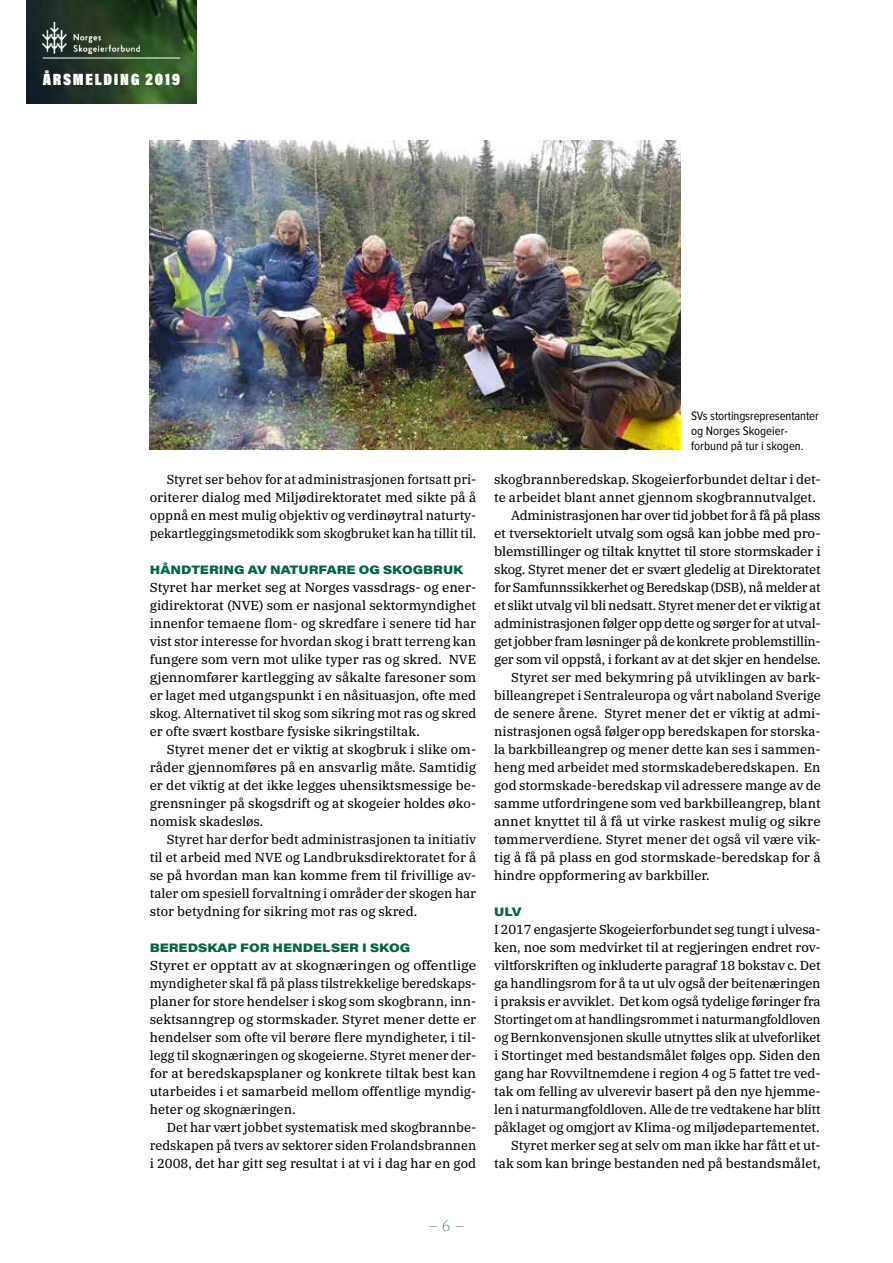
<style>
.page{position:relative;width:893px;height:1263px;background:#fff}
.page>*{position:absolute;margin:0;border:0;box-sizing:border-box;transform-origin:0 0}
.t1{font:900 16.5px "Acumin Pro Cond";letter-spacing:.1em;color:#fff}
.t2{font:200 15px "IBM Plex Serif";color:#006741}
.t3{font:13.05px/18px "IBM Plex Serif Text";letter-spacing:-.01em;color:#000;text-align:justify}
.t4{font:13.05px/18px "IBM Plex Serif Text";letter-spacing:-.01em;color:#000;text-align:justify;scale:1.07 1}
.t5{font:13.05px "IBM Plex Serif Text";letter-spacing:-.01em;color:#000;scale:1.04 1}
.t6{font:12.75px/15px "Proxima Nova Cond";letter-spacing:-.01em;color:#000}
.t7{font:900 12px "Acumin Pro Wide";color:#006741}
</style>
<div class="page">
<img style="left:150px;top:140px;width:530px;height:310px">
<img style="left:26px;top:0;width:170px;height:103px">
<img style="left:43px;top:22px;width:97px;height:31px">
<hr style="left:43px;top:58px;width:137px;height:1px;background:#fff">
<p class="t1" style="left:43px;top:69px;width:139px">ÅRSMELDING 2019</p>
<p class="t3" style="left:150px;top:470px;width:328px;text-indent:17px">Styret ser behov for at administrasjonen fortsatt pri&shy;oriterer dialog med Miljødirektoratet med sikte på å oppnå en mest mulig objektiv og verdinøytral naturty&shy;pekartleggingsmetodikk som skogbruket kan ha tillit til.</p>
<p class="t7" style="left:150px;top:561px;width:315px">HÅNDTERING AV NATURFARE OG SKOGBRUK</p>
<p class="t3" style="left:150px;top:578px;width:328px">Styret har merket seg at Norges vassdrags- og ener&shy;gidirektorat (NVE) som er nasjonal sektormyndighet innenfor temaene flom- og skredfare i senere tid har vist stor interesse for hvordan skog i bratt terreng kan fungere som vern mot ulike typer ras og skred. NVE gjennomfører kartlegging av såkalte faresoner som er laget med utgangspunkt i en nåsituasjon, ofte med skog. Alternativet til skog som sikring mot ras og skred er ofte svært kostbare fysiske sikringstiltak.</p>
<p class="t3" style="left:150px;top:740px;width:328px;text-indent:17px">Styret mener det er viktig at skogbruk i slike om&shy;råder gjennomføres på en ansvarlig måte. Samtidig er det viktig at det ikke legges uhensiktsmessige be&shy;grensninger på skogsdrift og at skogeier holdes øko&shy;nomisk skadesløs.</p>
<p class="t3" style="left:150px;top:830px;width:328px;text-indent:17px">Styret har derfor bedt administrasjonen ta initiativ til et arbeid med NVE og Landbruksdirektoratet for å se på hvordan man kan komme frem til frivillige av&shy;taler om spesiell forvaltning i områder der skogen har stor betydning for sikring mot ras og skred.</p>
<p class="t7" style="left:150px;top:939px;width:262px">BEREDSKAP FOR HENDELSER I SKOG</p>
<p class="t4" style="left:150px;top:956px;width:307px">Styret er opptatt av at skognæringen og offentlige myndigheter skal få på plass tilstrekkelige beredskaps&shy;planer for store hendelser i skog som skogbrann, inn&shy;sektsanngrep og stormskader. Styret mener dette er hendelser som ofte vil berøre flere myndigheter, i til&shy;legg til skognæringen og skogeierne. Styret mener der&shy;for at beredskapsplaner og konkrete tiltak best kan utarbeides i et samarbeid mellom offentlige myndig&shy;heter og skognæringen.</p>
<p class="t3" style="left:150px;top:1118px;width:328px;text-indent:17px">Det har vært jobbet systematisk med skogbrannbe&shy;redskapen på tvers av sektorer siden Frolandsbrannen i 2008, det har gitt seg resultat i at vi i dag har en god</p>
<p class="t6" style="left:691px;top:407px;width:129px">SVs stortingsrepresentanter og Norges Skogeier&shy;forbund på tur i skogen.</p>
<p class="t3" style="left:494px;top:470px;width:328px">skogbrannberedskap. Skogeierforbundet deltar i det-</p>
<p class="t3" style="left:494px;top:488px;width:323px">te arbeidet blant annet gjennom skogbrannutvalget.</p>
<p class="t3" style="left:511px;top:506px;width:311px">Administrasjonen har over tid jobbet for å få på plass</p>
<p class="t5" style="left:494px;top:524px;width:315px">et tversektorielt utvalg som også kan jobbe med pro-</p>
<p class="t5" style="left:494px;top:542px;width:315px">blemstillinger og tiltak knyttet til store stormskader i</p>
<p class="t3" style="left:494px;top:560px;width:328px">skog. Styret mener det er svært gledelig at Direktoratet</p>
<p class="t3" style="left:494px;top:578px;width:328px">for Samfunnssikkerhet og Beredskap (DSB), nå melder at</p>
<p class="t3" style="left:494px;top:596px;width:328px">et slikt utvalg vil bli nedsatt. Styret mener det er viktig at</p>
<p class="t3" style="left:494px;top:614px;width:328px">administrasjonen følger opp dette og sørger for at utval-</p>
<p class="t3" style="left:494px;top:632px;width:328px">get jobber fram løsninger på de konkrete problemstillin-</p>
<p class="t3" style="left:494px;top:650px;width:328px">ger som vil oppstå, i forkant av at det skjer en hendelse.</p>
<p class="t3" style="left:511px;top:668px;width:311px">Styret ser med bekymring på utviklingen av bark-</p>
<p class="t3" style="left:494px;top:686px;width:328px">billeangrepet i Sentraleuropa og vårt naboland Sverige</p>
<p class="t3" style="left:494px;top:704px;width:328px">de senere årene. Styret mener det er viktig at admi-</p>
<p class="t3" style="left:494px;top:722px;width:328px">nistrasjonen også følger opp beredskapen for storska-</p>
<p class="t3" style="left:494px;top:740px;width:328px">la barkbilleangrep og mener dette kan ses i sammen-</p>
<p class="t3" style="left:494px;top:758px;width:328px">heng med arbeidet med stormskadeberedskapen. En</p>
<p class="t3" style="left:494px;top:776px;width:328px">god stormskade-beredskap vil adressere mange av de</p>
<p class="t3" style="left:494px;top:794px;width:328px">samme utfordringene som ved barkbilleangrep, blant</p>
<p class="t3" style="left:494px;top:812px;width:328px">annet knyttet til å få ut virke raskest mulig og sikre</p>
<p class="t3" style="left:494px;top:830px;width:328px">tømmerverdiene. Styret mener det også vil være vik-</p>
<p class="t3" style="left:494px;top:848px;width:328px">tig å få på plass en god stormskade-beredskap for å</p>
<p class="t3" style="left:494px;top:866px;width:217px">hindre oppformering av barkbiller.</p>
<p class="t7" style="left:494px;top:903px;width:29px">ULV</p>
<p class="t3" style="left:494px;top:920px;width:328px;text-align:right">I 2017 engasjerte Skogeierforbundet seg tungt i ulvesa&shy;ken, noe som medvirket til at regjeringen endret rov&shy;viltforskriften og inkluderte paragraf 18 bokstav c. Det ga handlingsrom for å ta ut ulv også der beitenæringen i praksis er avviklet. Det kom også tydelige føringer fra Stortinget om at handlingsrommet i naturmangfoldloven og Bernkonvensjonen skulle utnyttes slik at ulveforliket i Stortinget med bestandsmålet følges opp. Siden den gang har Rovviltnemdene i region 4 og 5 fattet tre ved&shy;tak om felling av ulverevir basert på den nye hjemme&shy;len i naturmangfoldloven. Alle de tre vedtakene har blitt påklaget og omgjort av Klima-og miljødepartementet.<br>Styret merker seg at selv om man ikke har fått et ut&shy;tak som kan bringe bestanden ned på bestandsmålet,</p>
<p class="t2" style="left:429px;top:1215px;width:37px">– 6 –</p>
</div>
